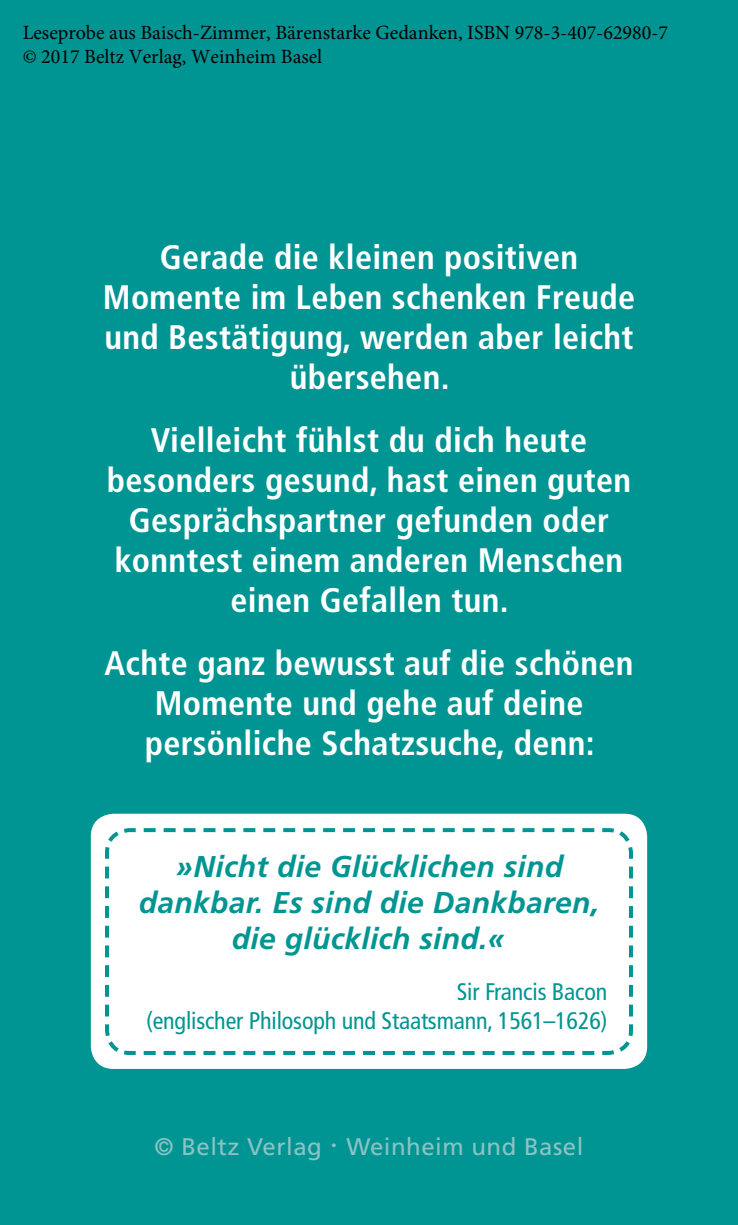
<style>
.page{position:relative;width:738px;height:1225px;background:#fff}
.page>*{position:absolute;margin:0;border:0;box-sizing:border-box;transform-origin:0 0}
.t1{font:700 condensed 34px/40px "Frutiger";letter-spacing:.01em;color:#fff;text-align:center}
.t2{font:italic 700 30px/36px "Frutiger";letter-spacing:.01em;color:#009592;text-align:center}
.t3{font:condensed 24px/28.8px "Frutiger";letter-spacing:-.005em;color:#009592;text-align:right}
.t4{font:24px "Frutiger";letter-spacing:.02em;color:#8dc3c5}
.t5{font:20px/24px "Minion Pro";color:#000}
.s1{font-size:32px}
</style>
<div class="page">
<div style="left:0;top:0;width:737px;height:1224px;background:#009592"></div>
<div style="left:91px;top:813px;width:555px;height:256px;background:#fff;border-radius:23px"></div>
<svg style="left:105px;top:828px;width:528px;height:227px"></svg>
<p class="t5" style="left:23px;top:20px;width:646px">Leseprobe aus Baisch-Zimmer, Bärenstarke Gedanken, ISBN 978-3-407-62980-7 © 2017 Beltz Verlag, Weinheim Basel</p>
<p class="t1" style="left:103px;top:237px;width:533px">Gerade die kleinen positiven<br>Momente im Leben schenken Freude und Bestätigung, werden aber leicht übersehen.</p>
<p class="t1" style="left:107px;top:420px;width:525px">Vielleicht fühlst du dich heute besonders gesund, hast einen guten<br>Gesprächspartner gefunden oder konntest einem anderen Menschen einen Gefallen tun.</p>
<p class="t1" style="left:104px;top:643px;width:530px">Achte ganz bewusst auf die schönen<br>Momente und gehe auf deine persönliche Schatzsuche, denn:</p>
<p class="t2" style="left:139px;top:848px;width:461px">»Nicht die Glücklichen sind dankbar. Es sind die Dankbaren, die glücklich sind.«</p>
<p class="t3" style="left:146px;top:977px;width:462px">Sir Francis Bacon<br>(englischer Philosoph und Staatsmann, 1561–1626)</p>
<p class="t2" style="left:186px;top:1004px;width:367px">»Der schlimmste Diktator</p>
<p class="t4" style="left:154px;top:1133px;width:430px">© Beltz Verlag <span class="s1">·</span> Weinheim und Basel</p>
</div>
